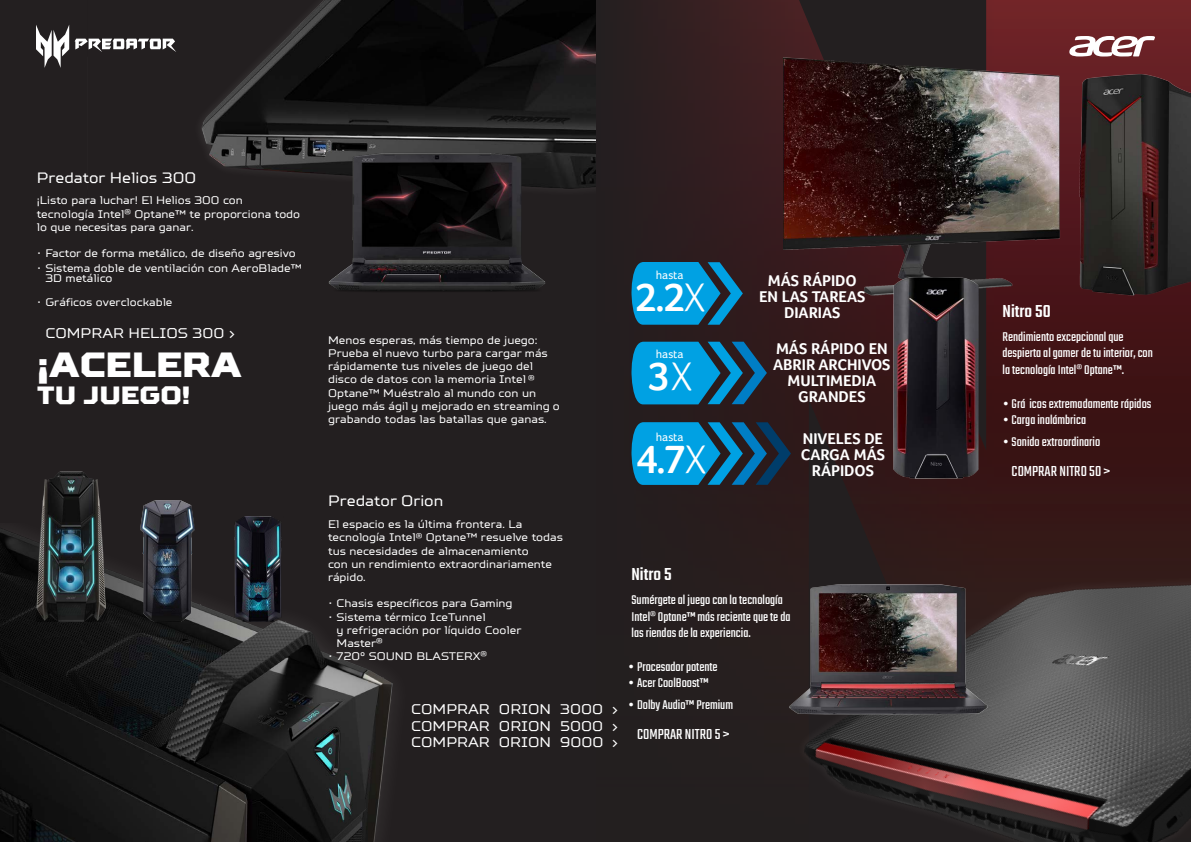
<style>
.page{position:relative;width:1191px;height:842px;background:#231f20}
.page>*{position:absolute;margin:0;border:0;box-sizing:border-box;transform-origin:0 0}
.t1{font:600 41px "Acer Foco";color:#fff}
.t2{font:900 35px "TT Squares";color:#fff}
.t3{font:900 25px "TT Squares";color:#fff}
.t4{font:500 19px "Teko";color:#fff}
.t5{font:700 16px/16px "Acer Foco";color:#fff;text-align:center}
.t6{font:16px "Teko";color:#fff}
.t7{font:15px "TT Squares";color:#fff}
.t8{font:14px/16.8px "Teko";color:#fff}
.t9{font:14px/16.8px "TT Squares";color:#fff;text-align:justify}
.t10{font:12px "Acer Foco";color:#fff}
.t11{font:11px/13.2px "TT Squares";color:#fff}
.s1{font-weight:300}
</style>
<div class="page">
<svg style="left:595px;top:0;width:596px;height:567px"></svg>
<img style="left:807px;top:567px;width:384px;height:275px">
<img style="left:0;top:524px;width:393px;height:318px">
<svg style="left:36px;top:25px;width:33px;height:43px"></svg>
<svg style="left:75px;top:39px;width:12px;height:11px"></svg>
<img style="left:783px;top:57px;width:408px;height:284px">
<img style="left:87px;top:0;width:508px;height:189px">
<img style="left:324px;top:147px;width:224px;height:145px">
<svg style="left:1068px;top:36px;width:87px;height:21px;background:#b59193"></svg>
<svg style="left:631px;top:262px;width:112px;height:63px"></svg>
<svg style="left:631px;top:422px;width:160px;height:63px"></svg>
<svg style="left:631px;top:342px;width:136px;height:62px"></svg>
<img style="left:36px;top:471px;width:70px;height:150px">
<img style="left:784px;top:545px;width:207px;height:208px">
<img style="left:233px;top:517px;width:50px;height:104px">
<img style="left:141px;top:500px;width:53px;height:121px">
<img style="left:893px;top:278px;width:85px;height:200px">
<p class="t7" style="left:37px;top:168px;width:161px">Predator Helios 300</p>
<p class="t11" style="left:37px;top:194px;width:265px">¡Listo para luchar! El Helios 300 con tecnología Intel<sup>®</sup> Optane™ te proporciona todo lo que necesitas para ganar.</p>
<p class="t11" style="left:37px;top:247px;width:260px">• Factor de forma metálico, de diseño agresivo</p>
<p class="t11" style="left:45px;top:264px;width:258px;line-height:9.3px;text-indent:-9px">• Sistema doble de ventilación con AeroBlade™<br>3D metálico</p>
<p class="t11" style="left:37px;top:296px;width:137px">• Gráficos overclockable</p>
<p class="t9" style="left:45px;top:325px;width:191px">COMPRAR HELIOS 300 &gt;</p>
<p class="t2" style="left:37px;top:341px;width:206px">¡ACELERA</p>
<p class="t3" style="left:37px;top:378px;width:154px">TU JUEGO!</p>
<p class="t11" style="left:328px;top:333px;width:233px">Menos esperas, más tiempo de juego:<br>Prueba el nuevo turbo para cargar más rápidamente tus niveles de juego del disco de datos con la memoria Intel <sup>® </sup>Optane™ Muéstralo al mundo con un juego más ágil y mejorado en streaming o grabando todas las batallas que ganas.</p>
<p class="t7" style="left:328px;top:492px;width:117px">Predator Orion</p>
<p class="t11" style="left:328px;top:518px;width:236px">El espacio es la última frontera. La tecnología Intel<sup>®</sup> Optane™ resuelve todas tus necesidades de almacenamiento<br>con un rendimiento extraordinariamente rápido.</p>
<p class="t11" style="left:328px;top:597px;width:186px">• Chasis específicos para Gaming</p>
<p class="t11" style="left:337px;top:610px;width:186px;text-indent:-9px">• Sistema térmico IceTunnel<br>y refrigeración por líquido Cooler<br>Master<sup>®</sup></p>
<p class="t11" style="left:328px;top:650px;width:160px">• 720° SOUND BLASTERX<sup>®</sup></p>
<p class="t9" style="left:411px;top:700px;width:208px">COMPRAR ORION 3000 &gt; COMPRAR ORION 5000 &gt; COMPRAR ORION 9000 &gt;</p>
<p class="t10" style="left:656px;top:268px;width:29px">hasta</p>
<p class="t1" style="left:635px;top:273px;width:72px">2.2<span class="s1">X</span></p>
<p class="t10" style="left:656px;top:347px;width:29px">hasta</p>
<p class="t1" style="left:648px;top:352px;width:46px">3<span class="s1">X</span></p>
<p class="t10" style="left:656px;top:430px;width:29px">hasta</p>
<p class="t1" style="left:635px;top:435px;width:72px">4.7<span class="s1">X</span></p>
<p class="t4" style="left:631px;top:563px;width:42px">Nitro 5</p>
<p class="t5" style="left:759px;top:272px;width:108px">MÁS RÁPIDO<br>EN LAS TAREAS<br>DIARIAS</p>
<p class="t5" style="left:773px;top:341px;width:119px">MÁS RÁPIDO EN<br>ABRIR ARCHIVOS<br>MULTIMEDIA<br>GRANDES</p>
<p class="t5" style="left:800px;top:431px;width:86px">NIVELES DE<br>CARGA MÁS<br>RÁPIDOS</p>
<p class="t8" style="left:631px;top:592px;width:160px">Sumérgete al juego con la tecnología<br>Intel® Optane™ más reciente que te da las riendas de la experiencia.</p>
<p class="t8" style="left:628px;top:659px;width:91px">• Procesador potente</p>
<p class="t8" style="left:628px;top:676px;width:81px">• Acer CoolBoost™</p>
<p class="t8" style="left:628px;top:697px;width:106px">• Dolby Audio™ Premium</p>
<p class="t6" style="left:637px;top:725px;width:94px">COMPRAR NITRO 5 &gt;</p>
<p class="t4" style="left:1002px;top:300px;width:50px">Nitro 50</p>
<p class="t8" style="left:1002px;top:329px;width:123px">Rendimiento excepcional que</p>
<p class="t8" style="left:1002px;top:346px;width:152px">despierta al gamer de tu interior, con la tecnología Intel® Optane™.</p>
<p class="t8" style="left:1003px;top:396px;width:150px">• Grá icos extremadamente rápidos</p>
<p class="t8" style="left:1003px;top:413px;width:84px">• Carga inalámbrica</p>
<p class="t8" style="left:1003px;top:434px;width:99px">• Sonido extraordinario</p>
<p class="t6" style="left:1011px;top:462px;width:100px">COMPRAR NITRO 50 &gt;</p>
</div>
